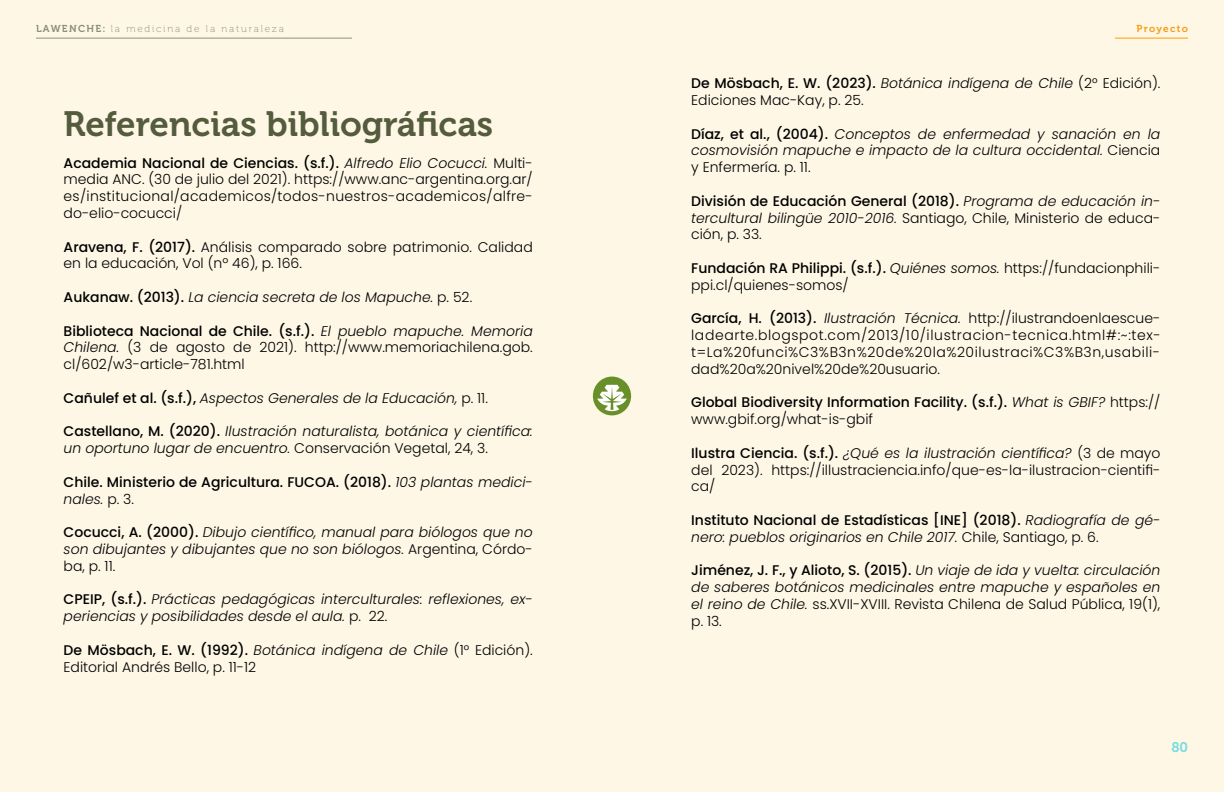
<style>
.page{position:relative;width:1224px;height:792px;background:#fef7e6}
.page>*{position:absolute;margin:0;border:0;box-sizing:border-box;transform-origin:0 0}
.t1{font:35px "Museo 700";color:#545c3d}
.t2{font:300 14px/16.8px "Poppins";color:#000;text-align:justify}
.t3{font:italic 300 14px/16.8px "Poppins";color:#000;text-align:justify}
.t4{font:500 14px/16.8px "Poppins";color:#000}
.t5{font:14px "Museo 700";color:#78dee0}
.t6{font:10px "Museo 100";letter-spacing:.18em;color:#8c9076}
.t7{font:10px "Museo 700";letter-spacing:.12em;color:#f59d15}
.s1{font-family:"Museo 700"}
.s2{font-weight:500}
.s3{font-style:italic}
.s4{font-weight:500;font-style:normal}
.s5{font-style:normal}
.s6{font-weight:300;font-style:italic}
.s7{font-weight:300}
</style>
<div class="page">
<hr style="left:36px;top:38px;width:316px;height:1px;background:#8d9075">
<hr style="left:1115px;top:38px;width:73px;height:1px;background:#fc9e00">
<div style="left:593px;top:377px;width:38px;height:38px;background:#698f29;border-radius:50%"></div>
<svg style="left:597px;top:385px;width:30px;height:26px"></svg>
<p class="t6" style="left:36px;top:23px;width:249px"><span class="s1">LAWENCHE:</span> la medicina de la naturaleza</p>
<p class="t7" style="left:1137px;top:23px;width:53px">Proyecto</p>
<h1 class="t1" style="left:64px;top:104px;width:431px">Referencias bibliográficas</h1>
<p class="t2" style="left:64px;top:154px;width:471px"><span class="s2">Academia Nacional de Ciencias. (s.f.).</span> <span class="s3">Alfredo Elio Cocucci.</span> Multi&shy;media ANC. (30 de julio del 2021). https://www.anc-argentina.org.ar/ es/institucional/academicos/todos-nuestros-academicos/alfre&shy;do-elio-cocucci/</p>
<p class="t2" style="left:64px;top:238px;width:471px"><span class="s2">Aravena, F. (2017).</span> Análisis comparado sobre patrimonio. Calidad en la educación, Vol (nº 46), p. 166.</p>
<p class="t3" style="left:64px;top:289px;width:410px"><span class="s4">Aukanaw. (2013).</span> La ciencia secreta de los Mapuche. <span class="s5">p. 52.</span></p>
<p class="t2" style="left:64px;top:322px;width:471px"><span class="s2">Biblioteca Nacional de Chile. (s.f.).</span> <span class="s3">El pueblo mapuche. Memoria Chilena.</span> (3 de agosto de 2021). http://www.memoriachilena.gob. cl/602/w3-article-781.html</p>
<p class="t3" style="left:64px;top:390px;width:426px"><span class="s4">Cañulef et al. (s.f.),</span> Aspectos Generales de la Educación, <span class="s5">p. 11.</span></p>
<p class="t3" style="left:64px;top:423px;width:471px"><span class="s4">Castellano, M. (2020).</span> Ilustración naturalista, botánica y científica: un oportuno lugar de encuentro. <span class="s5">Conservación Vegetal, 24, 3.</span></p>
<p class="t4" style="left:64px;top:474px;width:471px">Chile. Ministerio de Agricultura. FUCOA. (2018). <span class="s6">103 plantas medici&shy;nales.</span> <span class="s7">p. 3.</span></p>
<p class="t3" style="left:64px;top:524px;width:471px"><span class="s4">Cocucci, A. (2000).</span> Dibujo científico, manual para biólogos que no son dibujantes y dibujantes que no son biólogos. <span class="s5">Argentina, Córdo&shy;ba, p. 11.</span></p>
<p class="t3" style="left:64px;top:591px;width:471px"><span class="s4">CPEIP, (s.f.).</span> Prácticas pedagógicas interculturales: reflexiones, ex&shy;periencias y posibilidades desde el aula. <span class="s5">p. 22.</span></p>
<p class="t2" style="left:64px;top:642px;width:471px"><span class="s2">De Mösbach, E. W. (1992).</span> <span class="s3">Botánica indígena de Chile</span> (1° Edición).<br>Editorial Andrés Bello, p. 11-12</p>
<p class="t2" style="left:691px;top:75px;width:471px"><span class="s2">De Mösbach, E. W. (2023).</span> <span class="s3">Botánica indígena de Chile</span> (2° Edición).<br>Ediciones Mac-Kay, p. 25.</p>
<p class="t3" style="left:691px;top:125px;width:471px"><span class="s4">Díaz, et al., (2004).</span> Conceptos de enfermedad y sanación en la cosmovisión mapuche e impacto de la cultura occidental. <span class="s5">Ciencia y Enfermería. p. 11.</span></p>
<p class="t3" style="left:691px;top:193px;width:471px"><span class="s4">División de Educación General (2018).</span> Programa de educación in&shy;tercultural bilingüe 2010-2016. <span class="s5">Santiago, Chile, Ministerio de educa&shy;ción, p. 33.</span></p>
<p class="t2" style="left:691px;top:260px;width:471px"><span class="s2">Fundación RA Philippi. (s.f.).</span> <span class="s3">Quiénes somos.</span> https://fundacionphili&shy;ppi.cl/quienes-somos/</p>
<p class="t2" style="left:691px;top:310px;width:471px"><span class="s2">García, H. (2013).</span> <span class="s3">Ilustración Técnica.</span> http://ilustrandoenlaescue&shy;ladearte.blogspot.com/2013/10/ilustracion-tecnica.html#:~:tex&shy;t=La%20funci%C3%B3n%20de%20la%20ilustraci%C3%B3n,usabili&shy;dad%20a%20nivel%20de%20usuario.</p>
<p class="t4" style="left:691px;top:394px;width:471px">Global Biodiversity Information Facility. (s.f.). <span class="s6">What is GBIF?</span> <span class="s7">https:// www.gbif.org/what-is-gbif</span></p>
<p class="t2" style="left:691px;top:445px;width:471px"><span class="s2">Ilustra Ciencia. (s.f.).</span> <span class="s3">¿Qué es la ilustración científica?</span> (3 de mayo del 2023). https://illustraciencia.info/que-es-la-ilustracion-cientifi&shy;ca/</p>
<p class="t3" style="left:691px;top:512px;width:471px"><span class="s4">Instituto Nacional de Estadísticas [INE] (2018).</span> Radiografía de gé&shy;nero: pueblos originarios en Chile 2017. <span class="s5">Chile, Santiago, p. 6.</span></p>
<p class="t3" style="left:691px;top:562px;width:471px"><span class="s4">Jiménez, J. F., y Alioto, S. (2015).</span> Un viaje de ida y vuelta: circulación de saberes botánicos medicinales entre mapuche y españoles en el reino de Chile. <span class="s5">ss.XVII-XVIII. Revista Chilena de Salud Pública, 19(1), p. 13.</span></p>
<p class="t5" style="left:1171px;top:739px;width:18px">80</p>
</div>
